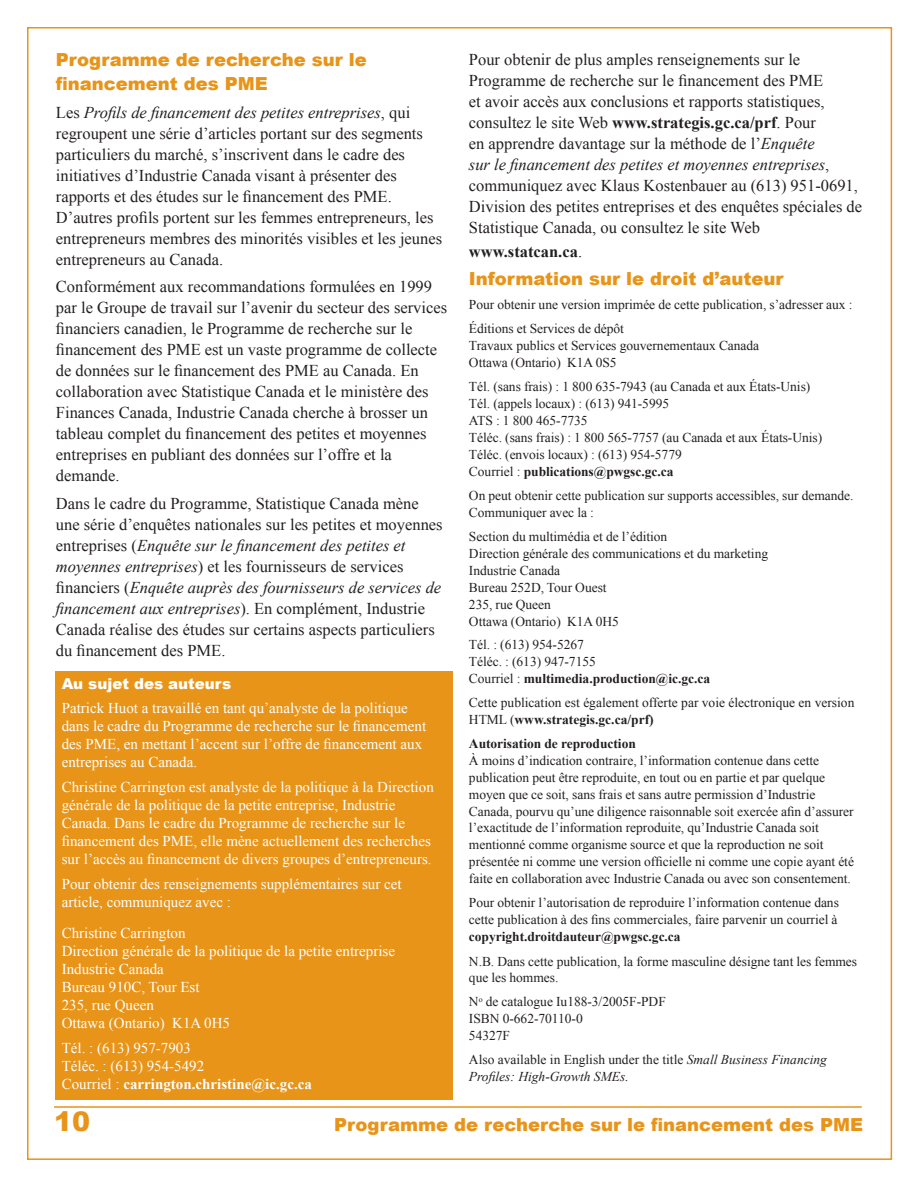
<style>
.page{position:relative;width:918px;height:1188px;background:#fff}
.page>*{position:absolute;margin:0;border:0;box-sizing:border-box;transform-origin:0 0}
.t1{font:900 27px "Arial";color:#e89418}
.t2{font:900 18px/23.4px "Arial";color:#e89418}
.t3{font:16.5px/21px "Times New Roman";color:#231f20}
.t4{font:700 16.5px "Times New Roman";color:#231f20}
.t5{font:15px/18px "Times New Roman";color:#fff}
.t6{font:900 15px "Arial";color:#fff}
.t7{font:13.5px/16.8px "Times New Roman";letter-spacing:-.005em;color:#231f20}
.t8{font:italic 13.5px/16.8px "Times New Roman";color:#231f20}
.t9{font:700 13.5px "Times New Roman";letter-spacing:-.005em;color:#231f20}
.s1{font-style:italic}
.s2{font-weight:700}
.s3{font-weight:400}
.s4{font-style:normal}
</style>
<div class="page">
<hr style="left:54px;top:1106px;width:808px;height:2px;background:#e89418">
<div style="left:55px;top:671px;width:397px;height:429px;background:#e89418"></div>
<p class="t2" style="left:56px;top:48px;width:312px">Programme de recherche sur le financement des PME</p>
<p class="t3" style="left:56px;top:101px;width:388px">Les <span class="s1">Profils de financement des petites entreprises</span>, qui regroupent une série d’articles portant sur des segments particuliers du marché, s’inscrivent dans le cadre des initiatives d’Industrie Canada visant à présenter des rapports et des études sur le financement des PME.<br>D’autres profils portent sur les femmes entrepreneurs, les entrepreneurs membres des minorités visibles et les jeunes entrepreneurs au Canada.</p>
<p class="t3" style="left:56px;top:276px;width:393px">Conformément aux recommandations formulées en 1999 par le Groupe de travail sur l’avenir du secteur des services financiers canadien, le Programme de recherche sur le financement des PME est un vaste programme de collecte de données sur le financement des PME au Canada. En collaboration avec Statistique Canada et le ministère des Finances Canada, Industrie Canada cherche à brosser un tableau complet du financement des petites et moyennes entreprises en publiant des données sur l’offre et la demande.</p>
<p class="t3" style="left:56px;top:493px;width:388px">Dans le cadre du Programme, Statistique Canada mène une série d’enquêtes nationales sur les petites et moyennes entreprises (<span class="s1">Enquête sur le financement des petites et moyennes entreprises</span>) et les fournisseurs de services financiers (<span class="s1">Enquête auprès des fournisseurs de services de financement aux entreprises</span>). En complément, Industrie Canada réalise des études sur certains aspects particuliers du financement des PME.</p>
<p class="t6" style="left:62px;top:672px;width:171px">Au sujet des auteurs</p>
<p class="t5" style="left:62px;top:699px;width:366px">Patrick Huot a travaillé en tant qu’analyste de la politique dans le cadre du Programme de recherche sur le financement des PME, en mettant l’accent sur l’offre de financement aux entreprises au Canada.</p>
<p class="t5" style="left:62px;top:778px;width:374px">Christine Carrington est analyste de la politique à la Direction générale de la politique de la petite entreprise, Industrie Canada. Dans le cadre du Programme de recherche sur le financement des PME, elle mène actuellement des recherches sur l’accès au financement de divers groupes d’entrepreneurs.</p>
<p class="t5" style="left:62px;top:875px;width:341px">Pour obtenir des renseignements supplémentaires sur cet article, communiquez avec :</p>
<p class="t5" style="left:62px;top:924px;width:335px">Christine Carrington<br>Direction générale de la politique de la petite entreprise<br>Industrie Canada<br>Bureau 910C, Tour Est<br>235, rue Queen<br>Ottawa (Ontario) K1A 0H5</p>
<p class="t5" style="left:62px;top:1039px;width:252px">Tél. : (613) 957-7903<br>Téléc. : (613) 954-5492<br>Courriel : <span class="s2">carrington.christine@ic.gc.ca</span></p>
<p class="t3" style="left:469px;top:49px;width:395px">Pour obtenir de plus amples renseignements sur le Programme de recherche sur le financement des PME<br>et avoir accès aux conclusions et rapports statistiques, consultez le site Web <span class="s2">www.strategis.gc.ca/prf</span>. Pour<br>en apprendre davantage sur la méthode de l’<span class="s1">Enquête<br>sur le financement des petites et moyennes entreprises</span>, communiquez avec Klaus Kostenbauer au (613) 951-0691, Division des petites entreprises et des enquêtes spéciales de Statistique Canada, ou consultez le site Web</p>
<p class="t4" style="left:469px;top:240px;width:115px">www.statcan.ca<span class="s3">.</span></p>
<p class="t2" style="left:469px;top:267px;width:316px">Information sur le droit d’auteur</p>
<p class="t7" style="left:469px;top:292px;width:385px;line-height:24.5px">Pour obtenir une version imprimée de cette publication, s’adresser aux :<br>Éditions et Services de dépôt</p>
<p class="t7" style="left:469px;top:337px;width:292px">Travaux publics et Services gouvernementaux Canada<br>Ottawa (Ontario) K1A 0S5</p>
<p class="t7" style="left:469px;top:378px;width:355px">Tél. (sans frais) : 1 800 635-7943 (au Canada et aux États-Unis)<br>Tél. (appels locaux) : (613) 941-5995<br>ATS : 1 800 465-7735<br>Téléc. (sans frais) : 1 800 565-7757 (au Canada et aux États-Unis)<br>Téléc. (envois locaux) : (613) 954-5779<br>Courriel : <span class="s2">publications@pwgsc.gc.ca</span></p>
<p class="t7" style="left:469px;top:487px;width:386px">On peut obtenir cette publication sur supports accessibles, sur demande.<br>Communiquer avec la :</p>
<p class="t7" style="left:469px;top:528px;width:301px">Section du multimédia et de l’édition<br>Direction générale des communications et du marketing<br>Industrie Canada<br>Bureau 252D, Tour Ouest<br>235, rue Queen<br>Ottawa (Ontario) K1A 0H5</p>
<p class="t7" style="left:469px;top:636px;width:243px">Tél. : (613) 954-5267<br>Téléc. : (613) 947-7155<br>Courriel : <span class="s2">multimedia.production@ic.gc.ca</span></p>
<p class="t7" style="left:469px;top:694px;width:387px">Cette publication est également offerte par voie électronique en version<br>HTML (<span class="s2">www.strategis.gc.ca/prf)</span></p>
<p class="t9" style="left:469px;top:734px;width:168px">Autorisation de reproduction</p>
<p class="t7" style="left:469px;top:752px;width:387px">À moins d’indication contraire, l’information contenue dans cette publication peut être reproduite, en tout ou en partie et par quelque moyen que ce soit, sans frais et sans autre permission d’Industrie Canada, pourvu qu’une diligence raisonnable soit exercée afin d’assurer l’exactitude de l’information reproduite, qu’Industrie Canada soit mentionné comme organisme source et que la reproduction ne soit présentée ni comme une version officielle ni comme une copie ayant été faite en collaboration avec Industrie Canada ou avec son consentement.</p>
<p class="t7" style="left:469px;top:894px;width:371px">Pour obtenir l’autorisation de reproduire l’information contenue dans cette publication à des fins commerciales, faire parvenir un courriel à</p>
<p class="t9" style="left:469px;top:927px;width:213px">copyright.droitdauteur@pwgsc.gc.ca</p>
<p class="t7" style="left:469px;top:952px;width:390px">N.B. Dans cette publication, la forme masculine désigne tant les femmes que les hommes.</p>
<p class="t7" style="left:469px;top:993px;width:198px">N<sup>o</sup> de catalogue Iu188-3/2005F-PDF<br>ISBN 0-662-70110-0<br>54327F</p>
<p class="t8" style="left:469px;top:1051px;width:360px"><span class="s4">Also available in English under the title</span> Small Business Financing<br>Profiles: High-Growth SMEs.</p>
<h1 class="t1" style="left:54px;top:1101px;width:38px">10</h1>
<p class="t2" style="left:334px;top:1113px;width:530px">Programme de recherche sur le financement des PME</p>
</div>
